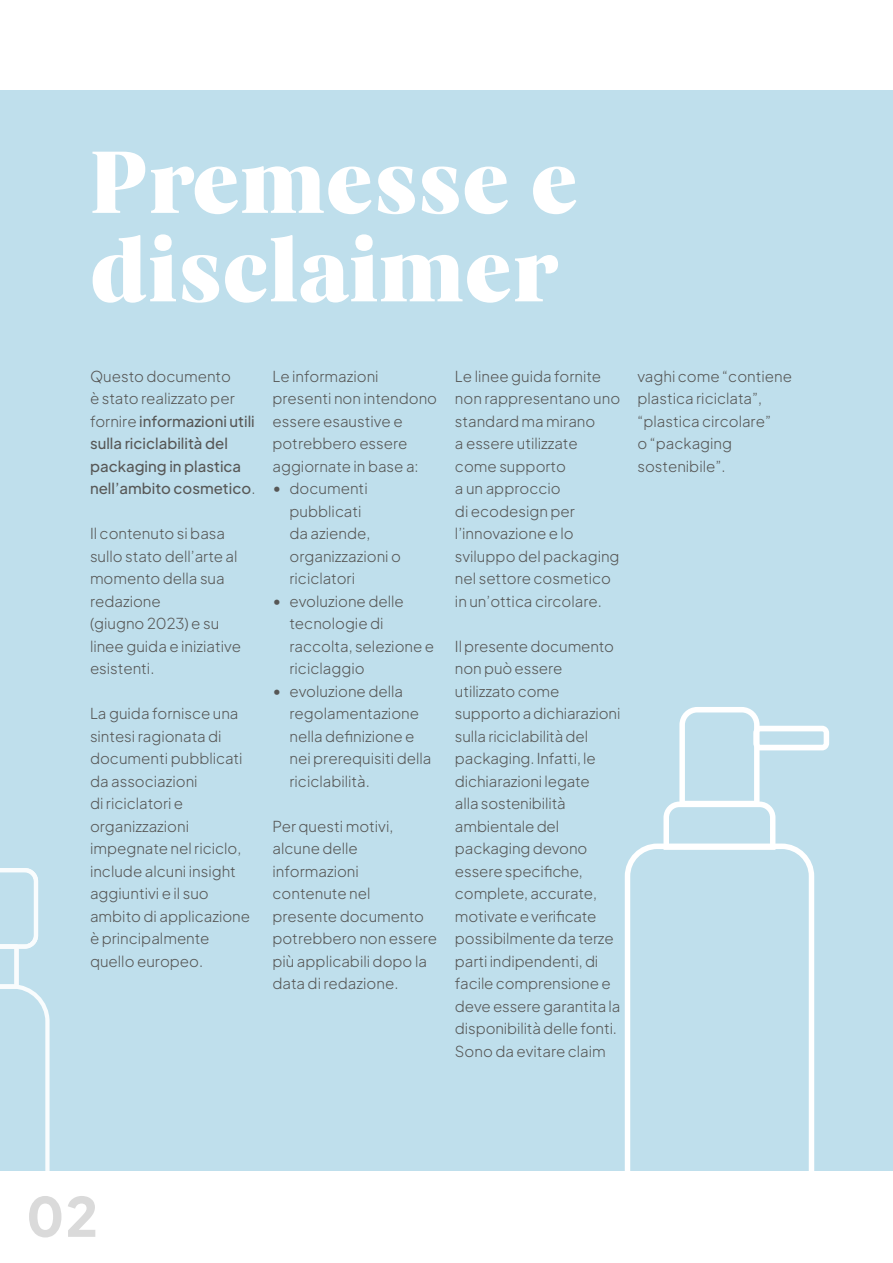
<style>
.page{position:relative;width:893px;height:1263px;background:#fff}
.page>*{position:absolute;margin:0;border:0;box-sizing:border-box;transform-origin:0 0}
.t1{font:90px/88.5px "Carelia Upright";color:#fff}
.t2{font:800 54px "Plus Jakarta Sans";color:#dadada}
.t3{font:15px/22.5px "Plus Jakarta Sans";color:#575756}
.t4{font:500 15px/22.5px "Plus Jakarta Sans";color:#575756}
.s1{font-weight:400}
.s2{font-size:18px}
</style>
<div class="page">
<div style="left:0;top:90px;width:893px;height:1080px;background:#bfdfec"></div>
<svg style="left:625px;top:843px;width:189px;height:327px"></svg>
<svg style="left:663px;top:707px;width:166px;height:143px"></svg>
<svg style="left:0;top:868px;width:50px;height:302px"></svg>
<h1 class="t1" style="left:89px;top:138px;width:490px">Premesse e disclaimer</h1>
<p class="t4" style="left:90px;top:363px;width:167px"><span class="s1">Questo documento<br>è stato realizzato per fornire</span> informazioni utili sulla riciclabilità del packaging in plastica nell’ambito cosmetico<span class="s1">.</span></p>
<p class="t3" style="left:90px;top:521px;width:153px">Il contenuto si basa sullo stato dell’arte al momento della sua redazione<br>(giugno 2023) e su linee guida e iniziative esistenti.</p>
<p class="t3" style="left:90px;top:701px;width:162px">La guida fornisce una sintesi ragionata di documenti pubblicati da associazioni<br>di riciclatori e organizzazioni impegnate nel riciclo, include alcuni insight aggiuntivi e il suo ambito di applicazione è principalmente quello europeo.</p>
<p class="t3" style="left:272px;top:363px;width:166px">Le informazioni presenti non intendono essere esaustive e potrebbero essere aggiornate in base a:</p>
<p class="t3" style="left:289px;top:476px;width:113px;text-indent:-17px"><span class="s2">•</span> documenti pubblicati<br>da aziende, organizzazioni o riciclatori</p>
<p class="t3" style="left:289px;top:588px;width:146px;text-indent:-17px"><span class="s2">•</span> evoluzione delle tecnologie di raccolta, selezione e riciclaggio</p>
<p class="t3" style="left:289px;top:678px;width:143px;text-indent:-17px"><span class="s2">•</span> evoluzione della regolamentazione nella definizione e nei prerequisiti della riciclabilità.</p>
<p class="t3" style="left:272px;top:813px;width:166px">Per questi motivi, alcune delle informazioni<br>contenute nel presente documento potrebbero non essere più applicabili dopo la data di redazione.</p>
<p class="t3" style="left:455px;top:363px;width:167px">Le linee guida fornite non rappresentano uno standard ma mirano<br>a essere utilizzate come supporto<br>a un approccio<br>di ecodesign per l’innovazione e lo sviluppo del packaging nel settore cosmetico in un’ottica circolare.</p>
<p class="t3" style="left:455px;top:633px;width:167px">Il presente documento non può essere utilizzato come supporto a dichiarazioni sulla riciclabilità del packaging. Infatti, le dichiarazioni legate<br>alla sostenibilità ambientale del packaging devono essere specifiche, complete, accurate, motivate e verificate possibilmente da terze parti indipendenti, di facile comprensione e deve essere garantita la disponibilità delle fonti.<br>Sono da evitare claim</p>
<p class="t3" style="left:637px;top:363px;width:156px">vaghi come “contiene plastica riciclata”, “plastica circolare”<br>o “packaging sostenibile”.</p>
<h2 class="t2" style="left:26px;top:1167px;width:73px">02</h2>
</div>
